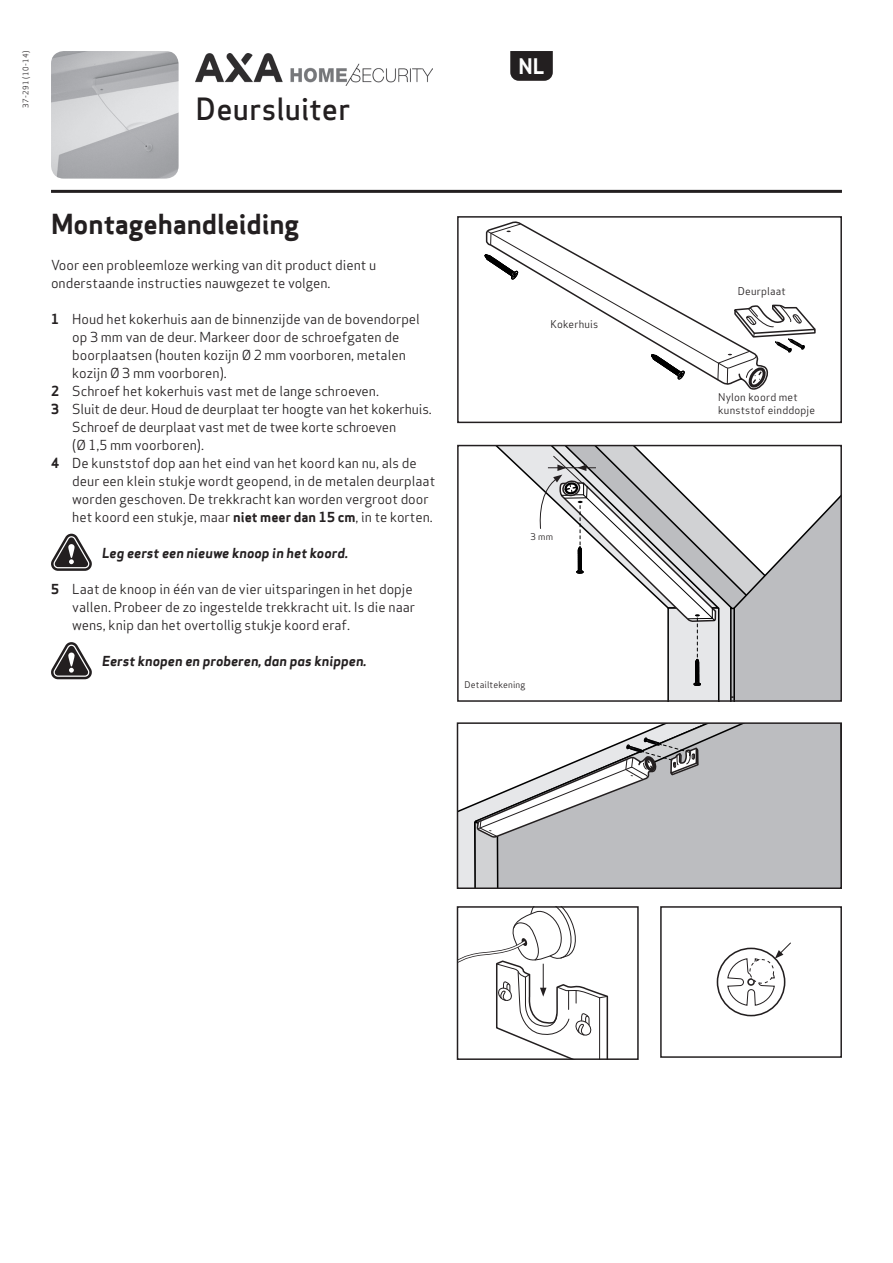
<style>
.page{position:relative;width:893px;height:1263px;background:#fff}
.page>*{position:absolute;margin:0;border:0;box-sizing:border-box;transform-origin:0 0}
.t1{font:500 30px "Apex Sans";letter-spacing:.005em;color:#231f20}
.t2{font:700 27px "Apex Sans";letter-spacing:-.005em;color:#231f20}
.t3{font:700 21px "Apex Sans";color:#fff}
.t4{font:13.5px/18px "Apex Sans";color:#231f20}
.t5{font:italic 700 13.5px "Apex Sans";color:#231f20}
.t6{font:10.5px/12.6px "Apex Sans";letter-spacing:.015em;color:#231f20}
.t7{font:9px "Apex Sans";letter-spacing:.015em;color:#231f20}
.t8{font:7.5px "Apex Sans";letter-spacing:.05em;color:#231f20}
.s1{font-weight:700}
</style>
<div class="page">
<hr style="left:51px;top:190px;width:791px;height:3px;background:#231f20">
<img style="left:196px;top:54px;width:236px;height:31px">
<svg style="left:510px;top:51px;width:43px;height:30px"></svg>
<svg style="left:51px;top:642px;width:41px;height:38px"></svg>
<svg style="left:51px;top:533px;width:41px;height:38px"></svg>
<div style="left:457px;top:906px;width:182px;height:154px;border:2px solid #231f20"></div>
<div style="left:717px;top:948px;width:68px;height:68px;border:2px solid #231f20;border-radius:50%"></div>
<div style="left:660px;top:906px;width:182px;height:152px;border:1px solid #231f20"></div>
<div style="left:753px;top:725px;width:86px;height:161px;background:#bcbdc0"></div>
<svg style="left:460px;top:725px;width:293px;height:161px"></svg>
<div style="left:457px;top:722px;width:385px;height:167px;border:2px solid #231f20"></div>
<svg style="left:485px;top:223px;width:331px;height:166px"></svg>
<div style="left:457px;top:216px;width:385px;height:207px;border:2px solid #231f20"></div>
<div style="left:550px;top:320px;width:48px;height:8px;background:#fff"></div>
<div style="left:738px;top:287px;width:48px;height:8px;background:#fff"></div>
<svg style="left:464px;top:446px;width:377px;height:255px"></svg>
<svg style="left:727px;top:942px;width:64px;height:64px"></svg>
<svg style="left:457px;top:907px;width:151px;height:152px"></svg>
<img style="left:51px;top:51px;width:128px;height:128px">
<p class="t8" style="left:20px;top:108px;width:59px;rotate:-90deg">37-291 (10-14)</p>
<h1 class="t1" style="left:196px;top:82px;width:156px">Deursluiter</h1>
<h3 class="t3" style="left:518px;top:52px;width:27px">NL</h3>
<h2 class="t2" style="left:51px;top:206px;width:250px">Montagehandleiding</h2>
<p class="t4" style="left:51px;top:254px;width:327px">Voor een probleemloze werking van dit product dient u onderstaande instructies nauwgezet te volgen.</p>
<p class="t4" style="left:51px;top:308px;width:370px"><span class="s1">1</span> Houd het kokerhuis aan de binnenzijde van de bovendorpel</p>
<p class="t4" style="left:72px;top:326px;width:329px">op 3 mm van de deur. Markeer door de schroefgaten de</p>
<p class="t4" style="left:72px;top:344px;width:335px">boorplaatsen (houten kozijn Ø 2 mm voorboren, metalen</p>
<p class="t4" style="left:72px;top:362px;width:156px">kozijn Ø 3 mm voorboren).</p>
<p class="t4" style="left:51px;top:380px;width:330px"><span class="s1">2</span> Schroef het kokerhuis vast met de lange schroeven.</p>
<p class="t4" style="left:51px;top:398px;width:382px"><span class="s1">3</span> Sluit de deur. Houd de deurplaat ter hoogte van het kokerhuis.</p>
<p class="t4" style="left:72px;top:416px;width:325px">Schroef de deurplaat vast met de twee korte schroeven</p>
<p class="t4" style="left:72px;top:434px;width:133px">(Ø 1,5 mm voorboren).</p>
<p class="t4" style="left:51px;top:452px;width:367px"><span class="s1">4</span> De kunststof dop aan het eind van het koord kan nu, als de</p>
<p class="t4" style="left:72px;top:470px;width:364px">deur een klein stukje wordt geopend, in de metalen deurplaat</p>
<p class="t4" style="left:72px;top:488px;width:358px">worden geschoven. De trekkracht kan worden vergroot door</p>
<p class="t4" style="left:72px;top:506px;width:362px">het koord een stukje, maar <span class="s1">niet meer dan 15 cm</span>, in te korten.</p>
<p class="t5" style="left:102px;top:544px;width:247px">Leg eerst een nieuwe knoop in het koord.</p>
<p class="t4" style="left:72px;top:578px;width:344px;text-indent:-21px"><span class="s1">5</span> Laat de knoop in één van de vier uitsparingen in het dopje vallen. Probeer de zo ingestelde trekkracht uit. Is die naar wens, knip dan het overtollig stukje koord eraf.</p>
<p class="t5" style="left:102px;top:652px;width:266px">Eerst knopen en proberen, dan pas knippen.</p>
<p class="t6" style="left:550px;top:316px;width:49px">Kokerhuis</p>
<p class="t7" style="left:531px;top:530px;width:24px">3 mm</p>
<p class="t7" style="left:465px;top:677px;width:62px">Detailtekening</p>
<p class="t6" style="left:738px;top:284px;width:49px">Deurplaat</p>
<p class="t6" style="left:718px;top:390px;width:98px">Nylon koord met kunststof einddopje</p>
</div>
